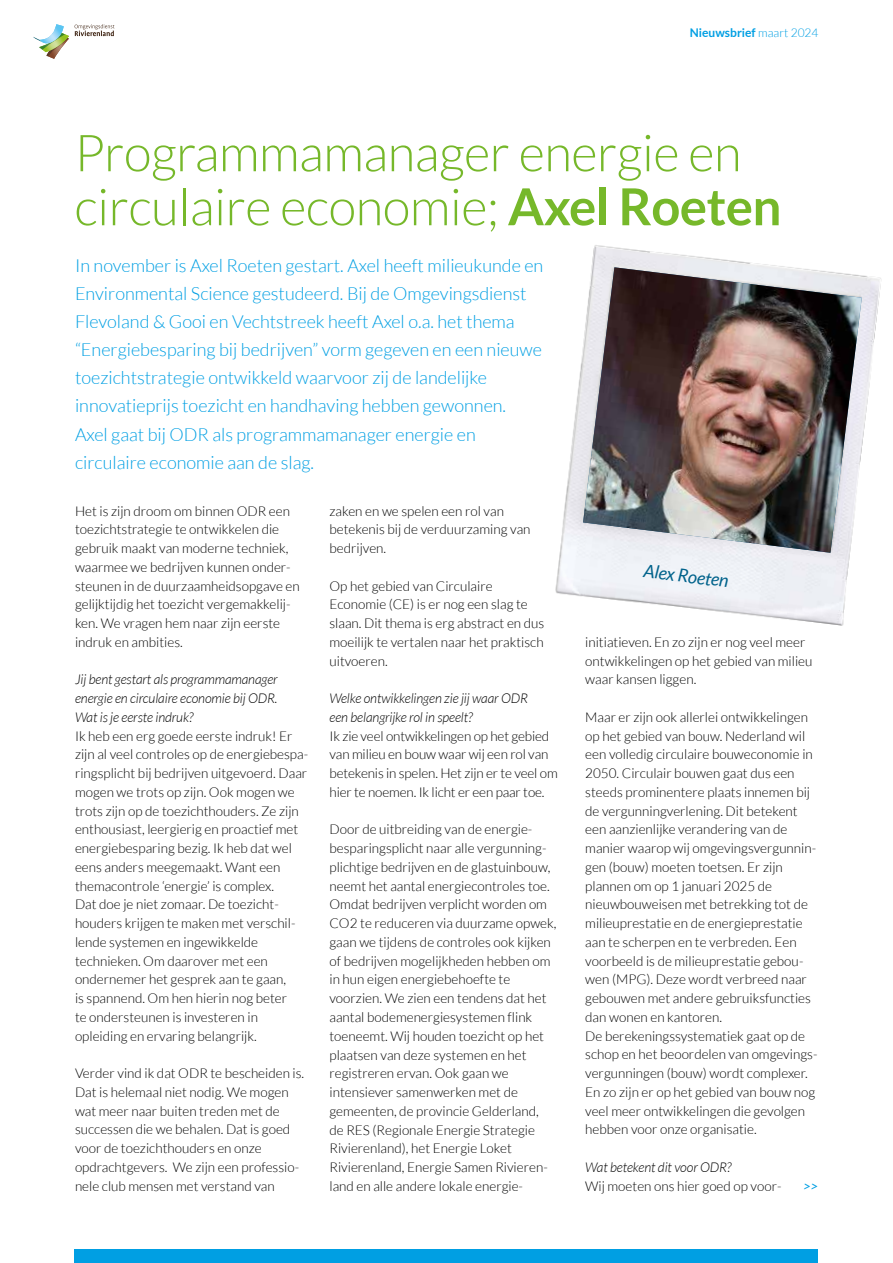
<style>
.page{position:relative;width:893px;height:1263px;background:#fff}
.page>*{position:absolute;margin:0;border:0;box-sizing:border-box;transform-origin:0 0}
.t1{font:300 51px/54px "Lato";letter-spacing:-.01em;color:#76b82a}
.t2{font:300 18px/28px "Lato";color:#009fe3}
.t3{font:italic 18px "Lato";color:#00628b}
.t4{font:300 13.5px/18.8px "Lato";color:#000}
.t5{font:italic 300 13.5px/18.8px "Lato";letter-spacing:-.01em;color:#000;text-align:justify}
.t6{font:italic 13.5px "Lato";color:#009fe3}
.t7{font:700 12px "Lato";color:#009fe3}
.s1{font-weight:300}
.s2{font-weight:700}
</style>
<div class="page">
<div style="left:74px;top:1249px;width:744px;height:14px;background:#009fe3"></div>
<svg style="left:75px;top:24px;width:39px;height:12px"></svg>
<svg style="left:33px;top:34px;width:36px;height:25px"></svg>
<img style="left:39px;top:24px;width:25px;height:19px">
<img style="left:555px;top:245px;width:327px;height:381px">
<img style="left:583px;top:267px;width:279px;height:286px">
<p class="t7" style="left:690px;top:25px;width:130px">Nieuwsbrief <span class="s1">maart 2024</span></p>
<h1 class="t1" style="left:74px;top:126px;width:708px">Programmamanager energie en circulaire economie; <span class="s2">Axel Roeten</span></h1>
<p class="t2" style="left:75px;top:251px;width:470px">In november is Axel Roeten gestart. Axel heeft milieukunde en Environmental Science gestudeerd. Bij de Omgevingsdienst Flevoland &amp; Gooi en Vechtstreek heeft Axel o.a. het thema “Energiebesparing bij bedrijven” vorm gegeven en een nieuwe toezichtstrategie ontwikkeld waarvoor zij de landelijke innovatieprijs toezicht en handhaving hebben gewonnen.<br>Axel gaat bij ODR als programmamanager energie en circulaire economie aan de slag.</p>
<p class="t4" style="left:75px;top:501px;width:226px">Het is zijn droom om binnen ODR een toezichtstrategie te ontwikkelen die gebruik maakt van moderne techniek, waarmee we bedrijven kunnen onder&shy;steunen in de duurzaamheidsopgave en gelijktijdig het toezicht vergemakkelij&shy;ken. We vragen hem naar zijn eerste indruk en ambities.</p>
<p class="t5" style="left:75px;top:671px;width:204px">Jij bent gestart als programmamanager energie en circulaire economie bij ODR.<br>Wat is je eerste indruk?</p>
<p class="t4" style="left:75px;top:726px;width:235px">Ik heb een erg goede eerste indruk! Er zijn al veel controles op de energiebespa&shy;ringsplicht bij bedrijven uitgevoerd. Daar mogen we trots op zijn. Ook mogen we trots zijn op de toezichthouders. Ze zijn enthousiast, leergierig en proactief met energiebesparing bezig. Ik heb dat wel eens anders meegemaakt. Want een themacontrole ‘energie’ is complex.<br>Dat doe je niet zomaar. De toezicht&shy;houders krijgen te maken met verschil&shy;lende systemen en ingewikkelde technieken. Om daarover met een ondernemer het gesprek aan te gaan,<br>is spannend. Om hen hierin nog beter<br>te ondersteunen is investeren in opleiding en ervaring belangrijk.</p>
<p class="t4" style="left:75px;top:1064px;width:231px">Verder vind ik dat ODR te bescheiden is.<br>Dat is helemaal niet nodig. We mogen wat meer naar buiten treden met de successen die we behalen. Dat is goed voor de toezichthouders en onze opdrachtgevers. We zijn een professio&shy;nele club mensen met verstand van</p>
<p class="t4" style="left:329px;top:501px;width:203px">zaken en we spelen een rol van betekenis bij de verduurzaming van bedrijven.</p>
<p class="t4" style="left:329px;top:576px;width:216px">Op het gebied van Circulaire<br>Economie (CE) is er nog een slag te slaan. Dit thema is erg abstract en dus moeilijk te vertalen naar het praktisch uitvoeren.</p>
<p class="t5" style="left:329px;top:689px;width:200px">Welke ontwikkelingen zie jij waar ODR een belangrijke rol in speelt?</p>
<p class="t4" style="left:329px;top:726px;width:230px">Ik zie veel ontwikkelingen op het gebied van milieu en bouw waar wij een rol van betekenis in spelen. Het zijn er te veel om hier te noemen. Ik licht er een paar toe.</p>
<p class="t4" style="left:329px;top:820px;width:228px">Door de uitbreiding van de energie&shy;besparingsplicht naar alle vergunning&shy;plichtige bedrijven en de glastuinbouw, neemt het aantal energiecontroles toe.<br>Omdat bedrijven verplicht worden om CO2 te reduceren via duurzame opwek, gaan we tijdens de controles ook kijken of bedrijven mogelijkheden hebben om in hun eigen energiebehoefte te voorzien. We zien een tendens dat het aantal bodemenergiesystemen flink toeneemt. Wij houden toezicht op het plaatsen van deze systemen en het registreren ervan. Ook gaan we intensiever samenwerken met de gemeenten, de provincie Gelderland,<br>de RES (Regionale Energie Strategie Rivierenland), het Energie Loket Rivierenland, Energie Samen Rivieren&shy;land en alle andere lokale energie-</p>
<h2 class="t3" style="left:645px;top:561px;width:87px;rotate:7deg">Alex Roeten</h2>
<p class="t4" style="left:585px;top:633px;width:229px">initiatieven. En zo zijn er nog veel meer ontwikkelingen op het gebied van milieu waar kansen liggen.</p>
<p class="t4" style="left:585px;top:708px;width:234px">Maar er zijn ook allerlei ontwikkelingen op het gebied van bouw. Nederland wil een volledig circulaire bouweconomie in 2050. Circulair bouwen gaat dus een steeds prominentere plaats innemen bij de vergunningverlening. Dit betekent een aanzienlijke verandering van de manier waarop wij omgevingsvergunnin&shy;gen (bouw) moeten toetsen. Er zijn plannen om op 1 januari 2025 de nieuwbouweisen met betrekking tot de milieuprestatie en de energieprestatie aan te scherpen en te verbreden. Een voorbeeld is de milieuprestatie gebou&shy;wen (MPG). Deze wordt verbreed naar gebouwen met andere gebruiksfuncties dan wonen en kantoren.<br>De berekeningssystematiek gaat op de schop en het beoordelen van omgevings&shy;vergunningen (bouw) wordt complexer.<br>En zo zijn er op het gebied van bouw nog veel meer ontwikkelingen die gevolgen hebben voor onze organisatie.</p>
<p class="t5" style="left:585px;top:1158px;width:148px">Wat betekent dit voor ODR?</p>
<p class="t4" style="left:585px;top:1176px;width:198px">Wij moeten ons hier goed op voor-</p>
<p class="t6" style="left:803px;top:1178px;width:16px">&gt;&gt;</p>
</div>
